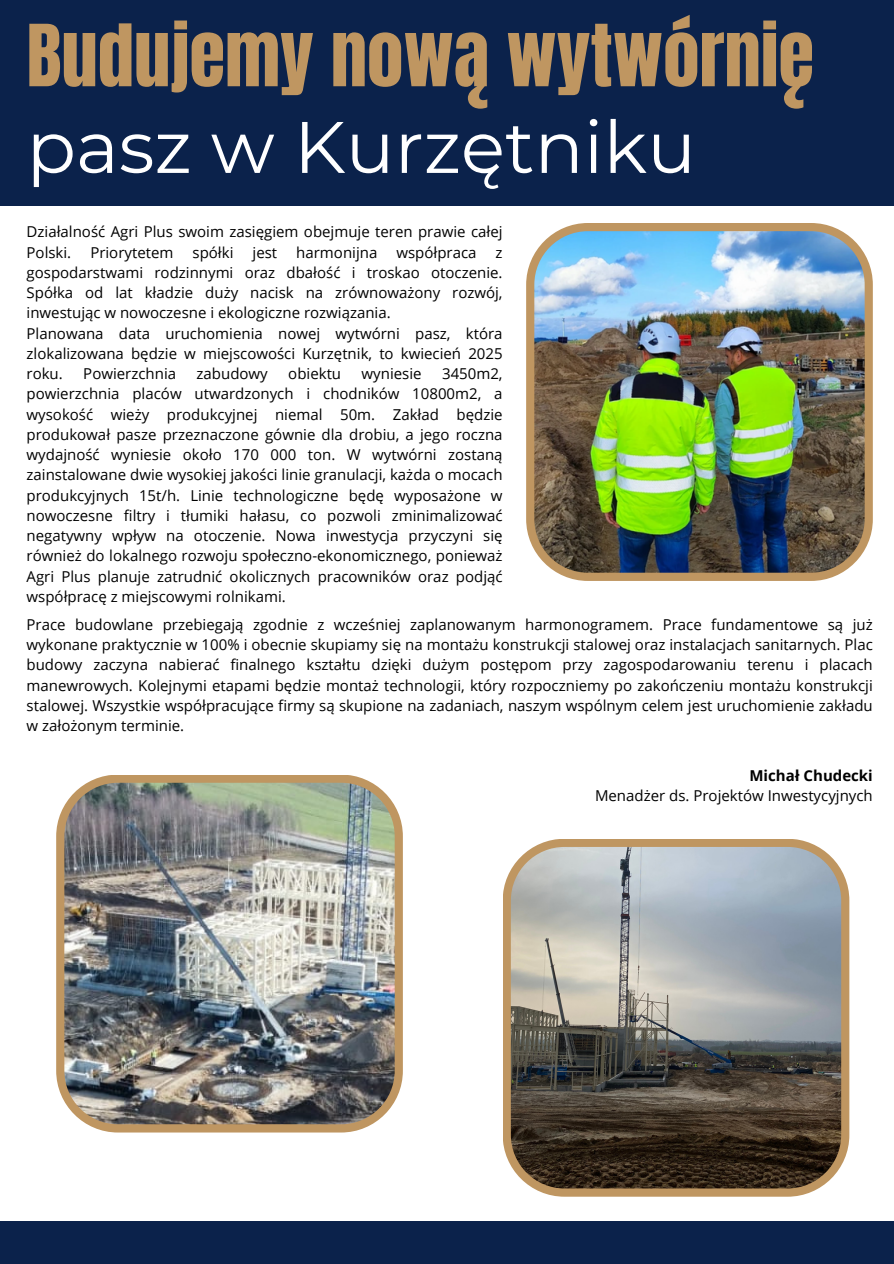
<style>
.page{position:relative;width:894px;height:1264px;background:#fff}
.page>*{position:absolute;margin:0;border:0;box-sizing:border-box;transform-origin:0 0}
.t1{font:72.75px "Anton";color:#bf9661}
.t2{font:72.75px "Montserrat";color:#fff}
.t3{font:15px/20.2px "Open Sans";color:#000}
.t4{font:700 15px "Open Sans";color:#000}
</style>
<div class="page">
<div style="left:0;top:1221px;width:893px;height:42px;background:#0b224b"></div>
<div style="left:0;top:0;width:893px;height:206px;background:#0b224b"></div>
<svg style="left:503px;top:839px;width:346px;height:357px;background:#85817a"></svg>
<img style="left:56px;top:775px;width:347px;height:357px">
<img style="left:526px;top:223px;width:346px;height:358px">
<h1 class="t1" style="left:27px;top:3px;width:788px">Budujemy nową wytwórnię</h1>
<h1 class="t2" style="left:27px;top:102px;width:670px">pasz w Kurzętniku</h1>
<p class="t3" style="left:27px;top:221px;width:477px">Działalność Agri Plus swoim zasięgiem obejmuje teren prawie całej<br>Polski.</p>
<p class="t3" style="left:90px;top:241px;width:85px">Priorytetem</p>
<p class="t3" style="left:192px;top:241px;width:42px">spółki</p>
<p class="t3" style="left:252px;top:241px;width:26px">jest</p>
<p class="t3" style="left:296px;top:241px;width:82px">harmonijna</p>
<p class="t3" style="left:396px;top:241px;width:82px">współpraca</p>
<p class="t3" style="left:27px;top:241px;width:477px;text-indent:469px">z gospodarstwami rodzinnymi oraz dbałość i troskao otoczenie.<br>Spółka od lat kładzie duży nacisk na zrównoważony rozwój, inwestując w nowoczesne i ekologiczne rozwiązania.<br>Planowana data uruchomienia nowej wytwórni pasz, która zlokalizowana będzie w miejscowości Kurzętnik, to kwiecień 2025 roku.</p>
<p class="t3" style="left:83px;top:363px;width:94px">Powierzchnia</p>
<p class="t3" style="left:196px;top:363px;width:73px">zabudowy</p>
<p class="t3" style="left:288px;top:363px;width:54px">obiektu</p>
<p class="t3" style="left:361px;top:363px;width:61px">wyniesie</p>
<p class="t3" style="left:27px;top:363px;width:477px;text-align:justify;text-indent:415px">3450m2, powierzchnia placów utwardzonych i chodników 10800m2, a wysokość wieży produkcyjnej niemal 50m. Zakład będzie produkował pasze przeznaczone gównie dla drobiu, a jego roczna wydajność wyniesie około 170 000 ton. W wytwórni zostaną zainstalowane dwie wysokiej jakości linie granulacji, każda o mocach produkcyjnych 15t/h. Linie technologiczne będę wyposażone w nowoczesne filtry i tłumiki hałasu, co pozwoli zminimalizować negatywny wpływ na otoczenie. Nowa inwestycja przyczyni się również do lokalnego rozwoju społeczno-ekonomicznego, ponieważ Agri Plus planuje zatrudnić okolicznych pracowników oraz podjąć współpracę z miejscowymi rolnikami.</p>
<p class="t3" style="left:27px;top:614px;width:847px;text-align:justify">Prace budowlane przebiegają zgodnie z wcześniej zaplanowanym harmonogramem. Prace fundamentowe są już wykonane praktycznie w 100% i obecnie skupiamy się na montażu konstrukcji stalowej oraz instalacjach sanitarnych. Plac budowy zaczyna nabierać finalnego kształtu dzięki dużym postępom przy zagospodarowaniu terenu i placach manewrowych. Kolejnymi etapami będzie montaż technologii, który rozpoczniemy po zakończeniu montażu konstrukcji stalowej. Wszystkie współpracujące firmy są skupione na zadaniach, naszym wspólnym celem jest uruchomienie zakładu w założonym terminie.</p>
<p class="t4" style="left:749px;top:764px;width:125px">Michał Chudecki</p>
<p class="t3" style="left:595px;top:785px;width:279px">Menadżer ds. Projektów Inwestycyjnych</p>
</div>
